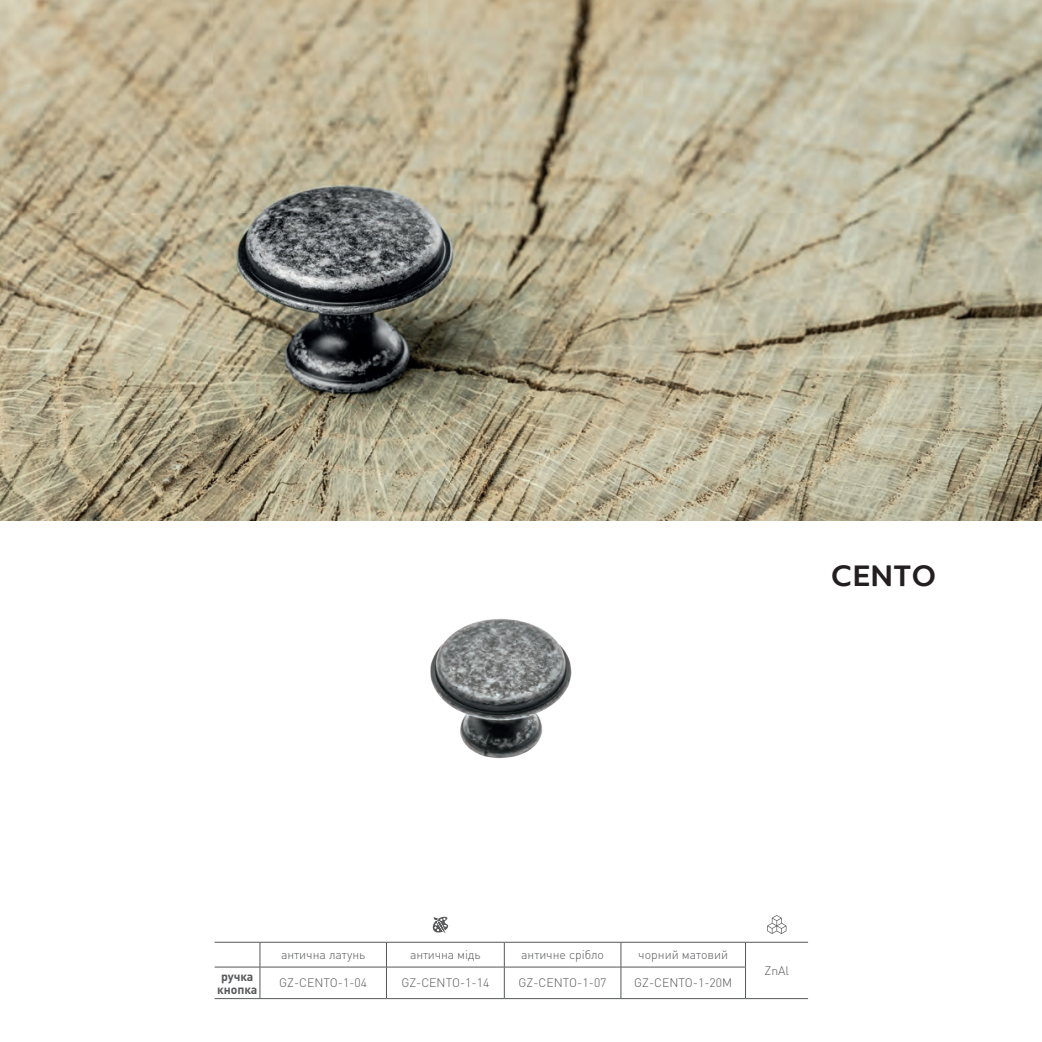
<style>
.page{position:relative;width:1042px;height:1042px;background:#fff}
.page>*{position:absolute;margin:0;border:0;box-sizing:border-box;transform-origin:0 0}
.t1{font:700 31.5px "Merel";color:#231f20}
.t2{font:300 12.25px "DIN Pro";color:#57585a}
.t3{font:700 12.25px/12.2px "DIN Pro";color:#57585a;text-align:center}
</style>
<div class="page">
<img style="left:0;top:0;width:1042px;height:521px">
<svg style="left:386px;top:943px;width:1px;height:24px"></svg>
<hr style="left:215px;top:967px;width:45px;height:1px;background:#57585a">
<hr style="left:215px;top:998px;width:45px;height:1px;background:#57585a">
<hr style="left:260px;top:967px;width:126px;height:1px;background:#57585a">
<hr style="left:386px;top:967px;width:118px;height:1px;background:#57585a">
<hr style="left:386px;top:967px;width:1px;height:31px;background:#57585a">
<hr style="left:504px;top:967px;width:117px;height:1px;background:#57585a">
<hr style="left:621px;top:967px;width:125px;height:1px;background:#57585a">
<hr style="left:745px;top:998px;width:63px;height:1px;background:#57585a">
<hr style="left:260px;top:998px;width:126px;height:1px;background:#57585a">
<hr style="left:386px;top:998px;width:118px;height:1px;background:#57585a">
<hr style="left:504px;top:998px;width:117px;height:1px;background:#57585a">
<hr style="left:621px;top:998px;width:124px;height:1px;background:#57585a">
<hr style="left:260px;top:967px;width:1px;height:31px;background:#57585a">
<hr style="left:504px;top:967px;width:1px;height:31px;background:#57585a">
<hr style="left:620px;top:967px;width:1px;height:31px;background:#57585a">
<hr style="left:745px;top:967px;width:1px;height:31px;background:#57585a">
<svg style="left:260px;top:943px;width:1px;height:24px"></svg>
<svg style="left:504px;top:943px;width:1px;height:24px"></svg>
<svg style="left:620px;top:943px;width:1px;height:24px"></svg>
<svg style="left:745px;top:943px;width:1px;height:24px"></svg>
<hr style="left:215px;top:942px;width:45px;height:1px;background:#57585a">
<hr style="left:745px;top:942px;width:63px;height:1px;background:#57585a">
<hr style="left:260px;top:942px;width:126px;height:1px;background:#57585a">
<hr style="left:386px;top:942px;width:118px;height:1px;background:#57585a">
<hr style="left:504px;top:942px;width:117px;height:1px;background:#57585a">
<hr style="left:621px;top:942px;width:124px;height:1px;background:#57585a">
<svg style="left:432px;top:916px;width:16px;height:17px"></svg>
<svg style="left:767px;top:915px;width:19px;height:19px"></svg>
<img style="left:430px;top:618px;width:142px;height:141px">
<h1 class="t1" style="left:830px;top:550px;width:107px">CENTO</h1>
<p class="t2" style="left:281px;top:945px;width:86px">антична латунь</p>
<p class="t2" style="left:410px;top:945px;width:72px">антична мідь</p>
<p class="t2" style="left:521px;top:945px;width:84px">античне срібло</p>
<p class="t2" style="left:638px;top:945px;width:91px">чорний матовий</p>
<p class="t3" style="left:217px;top:969px;width:42px">ручка кнопка</p>
<p class="t2" style="left:279px;top:973px;width:89px">GZ-CENTO-1-04</p>
<p class="t2" style="left:401px;top:973px;width:89px">GZ-CENTO-1-14</p>
<p class="t2" style="left:518px;top:973px;width:89px">GZ-CENTO-1-07</p>
<p class="t2" style="left:634px;top:973px;width:99px">GZ-CENTO-1-20M</p>
<p class="t2" style="left:764px;top:961px;width:26px">ZnAl</p>
</div>
